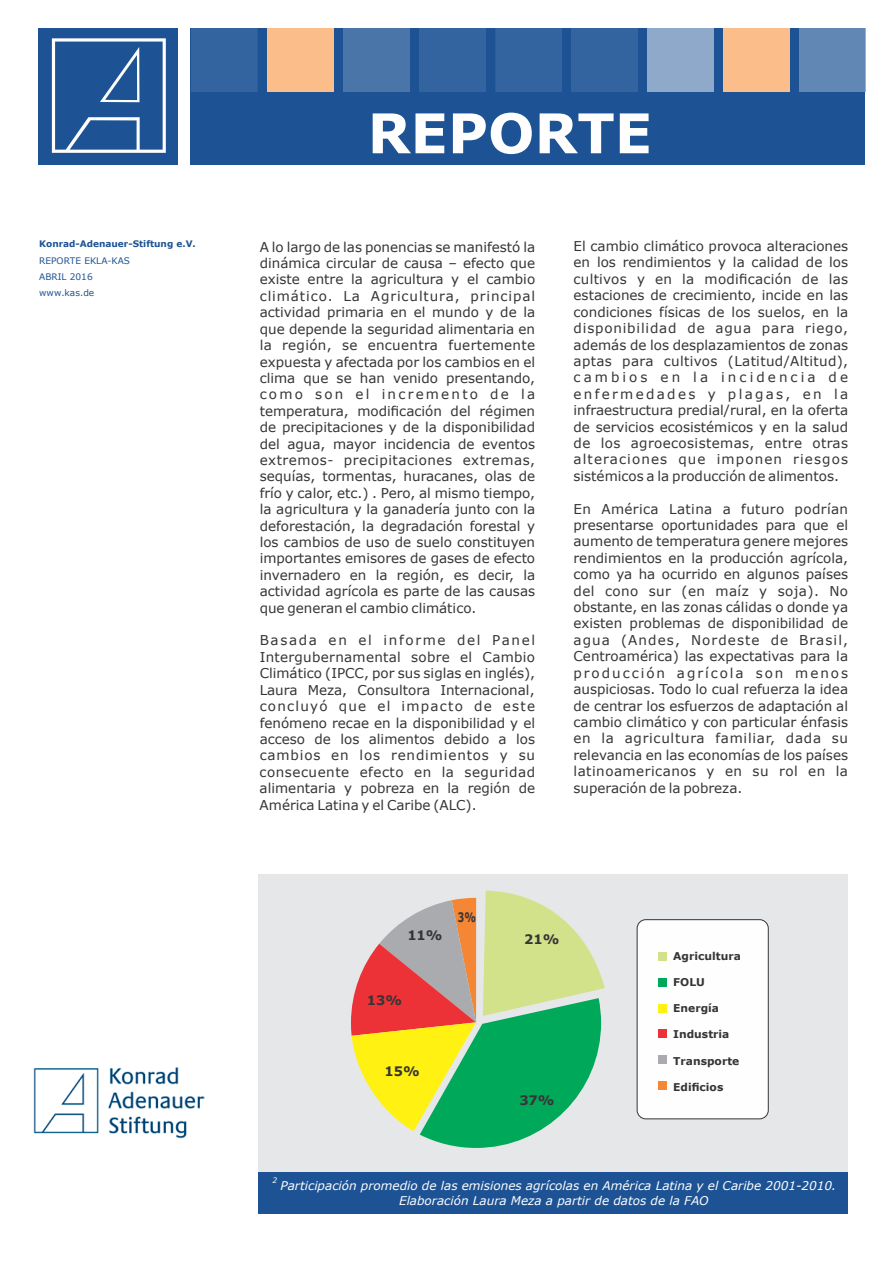
<style>
.page{position:relative;width:893px;height:1263px;background:#fff}
.page>*{position:absolute;margin:0;border:0;box-sizing:border-box;transform-origin:0 0}
.t1{font:700 54.75px "Verdana";color:#fefefe}
.t2{font:13.5px/16.4px "Verdana";color:#373435;text-align:justify}
.t3{font:700 13.05px "Verdana";color:#373435}
.t4{font:700 13.05px "Verdana";color:#373435;scale:.7 1}
.t5{font:italic 12px/14.5px "Verdana";color:#fefefe}
.t6{font:700 10.8px "Verdana";color:#373435}
.t7{font:9px/16.4px "Verdana";color:#1d5394}
.t8{font:700 9px "Verdana";color:#1d5394}
.t9{font:italic 7.5px "Verdana";color:#fefefe}
</style>
<div class="page">
<div style="left:258px;top:874px;width:590px;height:339px;background:#e6e7e8"></div>
<div style="left:258px;top:1172px;width:590px;height:41px;background:#1d5394"></div>
<div style="left:637px;top:919px;width:132px;height:200px;background:#fefefe;border:1px solid #373435;border-radius:9px"></div>
<div style="left:658px;top:978px;width:8px;height:9px;background:#00a859"></div>
<div style="left:658px;top:1004px;width:8px;height:8px;background:#fff212"></div>
<div style="left:658px;top:1030px;width:8px;height:8px;background:#ed3237"></div>
<div style="left:658px;top:1055px;width:8px;height:9px;background:#a9abae"></div>
<div style="left:658px;top:1081px;width:8px;height:8px;background:#f58634"></div>
<div style="left:658px;top:952px;width:8px;height:9px;background:#d2e28b"></div>
<svg style="left:351px;top:890px;width:254px;height:258px"></svg>
<div style="left:38px;top:28px;width:140px;height:137px;background:#1d5394"></div>
<svg style="left:52px;top:38px;width:114px;height:115px"></svg>
<div style="left:191px;top:28px;width:674px;height:137px;background:#1d5394"></div>
<div style="left:723px;top:28px;width:66px;height:64px;background:#fbbd89"></div>
<div style="left:191px;top:28px;width:67px;height:64px;background:#34649f"></div>
<div style="left:343px;top:28px;width:66px;height:64px;background:#4a75a9"></div>
<div style="left:419px;top:28px;width:66px;height:64px;background:#34649f"></div>
<div style="left:495px;top:28px;width:66px;height:64px;background:#34649f"></div>
<div style="left:571px;top:28px;width:66px;height:64px;background:#34649f"></div>
<div style="left:647px;top:28px;width:66px;height:64px;background:#8ea9c9"></div>
<div style="left:799px;top:28px;width:66px;height:64px;background:#6187b4"></div>
<div style="left:267px;top:28px;width:67px;height:64px;background:#fbbd89"></div>
<img style="left:33px;top:1067px;width:171px;height:71px">
<p class="t8" style="left:39px;top:240px;width:158px">Konrad-Adenauer-Stiftung e.V.</p>
<p class="t7" style="left:39px;top:252px;width:92px">REPORTE EKLA-KAS<br>ABRIL 2016 www.kas.de</p>
<h1 class="t1" style="left:368px;top:95px;width:286px">REPORTE</h1>
<p class="t2" style="left:260px;top:240px;width:277px">A lo largo de las ponencias se manifestó la dinámica circular de causa – efecto que existe entre la agricultura y el cambio climático. La Agricultura, principal actividad primaria en el mundo y de la que depende la seguridad alimentaria en la región, se encuentra fuertemente expuesta y afectada por los cambios en el clima que se han venido presentando, como son el incremento de la temperatura, modificación del régimen de precipitaciones y de la disponibilidad del agua, mayor incidencia de eventos extremos- precipitaciones extremas, sequías, tormentas, huracanes, olas de frío y calor, etc.) . Pero, al mismo tiempo, la agricultura y la ganadería junto con la deforestación, la degradación forestal y los cambios de uso de suelo constituyen importantes emisores de gases de efecto invernadero en la región, es decir, la actividad agrícola es parte de las causas que generan el cambio climático.</p>
<p class="t2" style="left:260px;top:633px;width:277px">Basada en el informe del Panel Intergubernamental sobre el Cambio Climático (IPCC, por sus siglas en inglés), Laura Meza, Consultora Internacional, concluyó que el impacto de este fenómeno recae en la disponibilidad y el acceso de los alimentos debido a los cambios en los rendimientos y su consecuente efecto en la seguridad alimentaria y pobreza en la región de América Latina y el Caribe (ALC).</p>
<p class="t2" style="left:574px;top:239px;width:276px">El cambio climático provoca alteraciones en los rendimientos y la calidad de los cultivos y en la modificación de las estaciones de crecimiento, incide en las condiciones físicas de los suelos, en la disponibilidad de agua para riego, además de los desplazamientos de zonas aptas para cultivos (Latitud/Altitud), cambios en la incidencia de enfermedades y plagas, en la infraestructura predial/rural, en la oferta de servicios ecosistémicos y en la salud de los agroecosistemas, entre otras alteraciones que imponen riesgos sistémicos a la producción de alimentos.</p>
<p class="t2" style="left:573px;top:502px;width:276px">En América Latina a futuro podrían presentarse oportunidades para que el aumento de temperatura genere mejores rendimientos en la producción agrícola, como ya ha ocurrido en algunos países del cono sur (en maíz y soja). No obstante, en las zonas cálidas o donde ya existen problemas de disponibilidad de agua (Andes, Nordeste de Brasil, Centroamérica) las expectativas para la producción agrícola son menos auspiciosas. Todo lo cual refuerza la idea de centrar los esfuerzos de adaptación al cambio climático y con particular énfasis en la agricultura familiar, dada su relevancia en las economías de los países latinoamericanos y en su rol en la superación de la pobreza.</p>
<p class="t3" style="left:407px;top:930px;width:37px">11%</p>
<p class="t4" style="left:458px;top:912px;width:28px">3%</p>
<p class="t3" style="left:367px;top:995px;width:37px">13%</p>
<p class="t3" style="left:384px;top:1066px;width:37px">15%</p>
<p class="t3" style="left:524px;top:934px;width:37px">21%</p>
<p class="t3" style="left:519px;top:1095px;width:37px">37%</p>
<p class="t6" style="left:673px;top:952px;width:69px">Agricultura</p>
<p class="t6" style="left:673px;top:978px;width:33px">FOLU</p>
<p class="t6" style="left:673px;top:1004px;width:47px">Energía</p>
<p class="t6" style="left:673px;top:1030px;width:58px">Industria</p>
<p class="t6" style="left:673px;top:1056px;width:68px">Transporte</p>
<p class="t6" style="left:673px;top:1082px;width:52px">Edificios</p>
<p class="t9" style="left:272px;top:1177px;width:6px">2</p>
<p class="t5" style="left:399px;top:1180px;width:439px;text-indent:-119px">Participación promedio de las emisiones agrícolas en América Latina y el Caribe 2001-2010.<br>Elaboración Laura Meza a partir de datos de la FAO</p>
</div>
